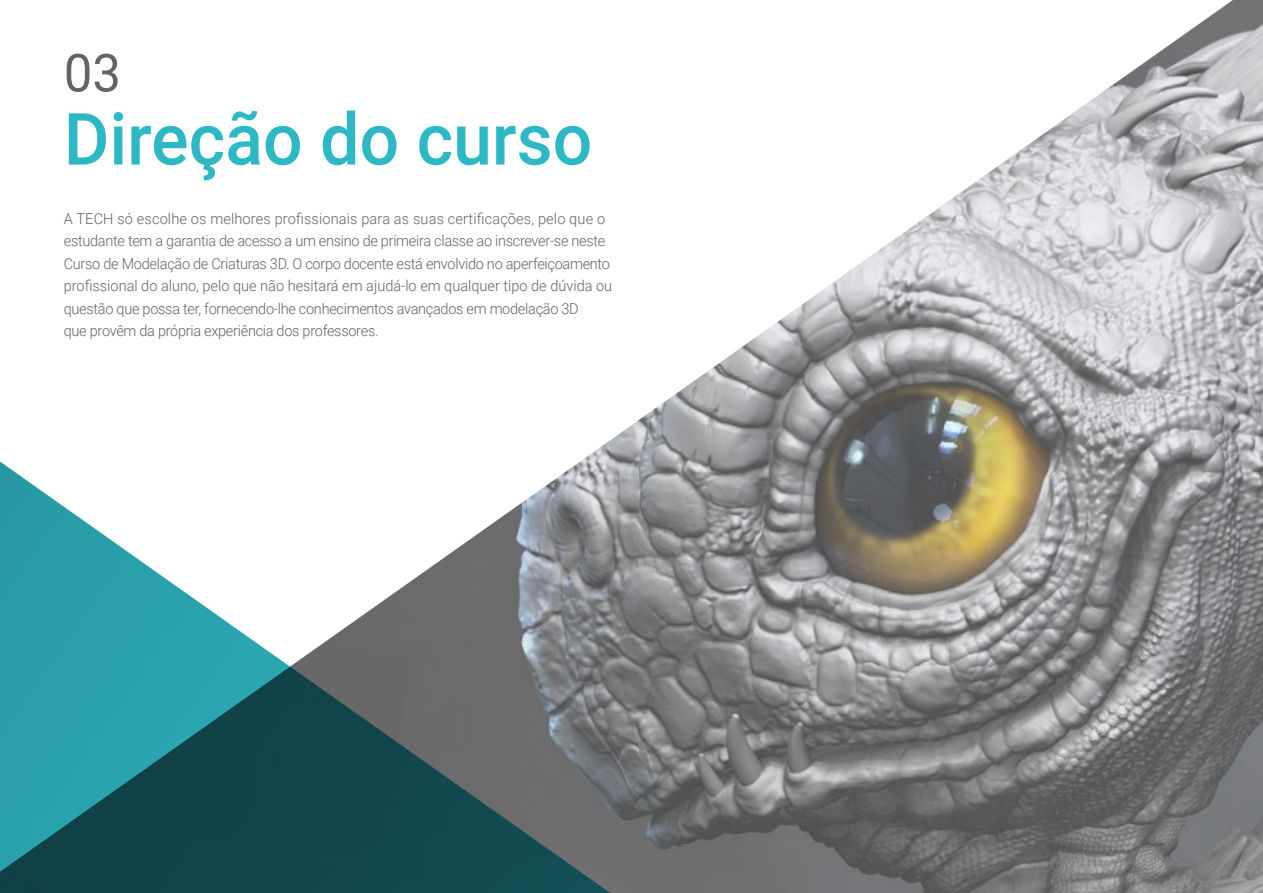
<style>
.page{position:relative;width:1263px;height:893px;background:#fff}
.page>*{position:absolute;margin:0;border:0;box-sizing:border-box;transform-origin:0 0}
.t1{font:500 72px "Roboto";color:#2db8c5}
.t2{font:52.5px "Roboto";color:#61646a}
.t3{font:300 15px/22.5px "Roboto";letter-spacing:-.02em;color:#61646a}
</style>
<div class="page">
<img style="left:602px;top:0;width:661px;height:893px">
<svg style="left:0;top:446px;width:640px;height:447px"></svg>
<h2 class="t2" style="left:64px;top:36px;width:59px">03</h2>
<h1 class="t1" style="left:64px;top:89px;width:530px">Direção do curso</h1>
<p class="t3" style="left:64px;top:207px;width:550px">A TECH só escolhe os melhores profissionais para as suas certificações, pelo que o estudante tem a garantia de acesso a um ensino de primeira classe ao inscrever-se neste Curso de Modelação de Criaturas 3D. O corpo docente está envolvido no aperfeiçoamento profissional do aluno, pelo que não hesitará em ajudá-lo em qualquer tipo de dúvida ou questão que possa ter, fornecendo-lhe conhecimentos avançados em modelação 3D<br>que provêm da própria experiência dos professores.</p>
</div>
